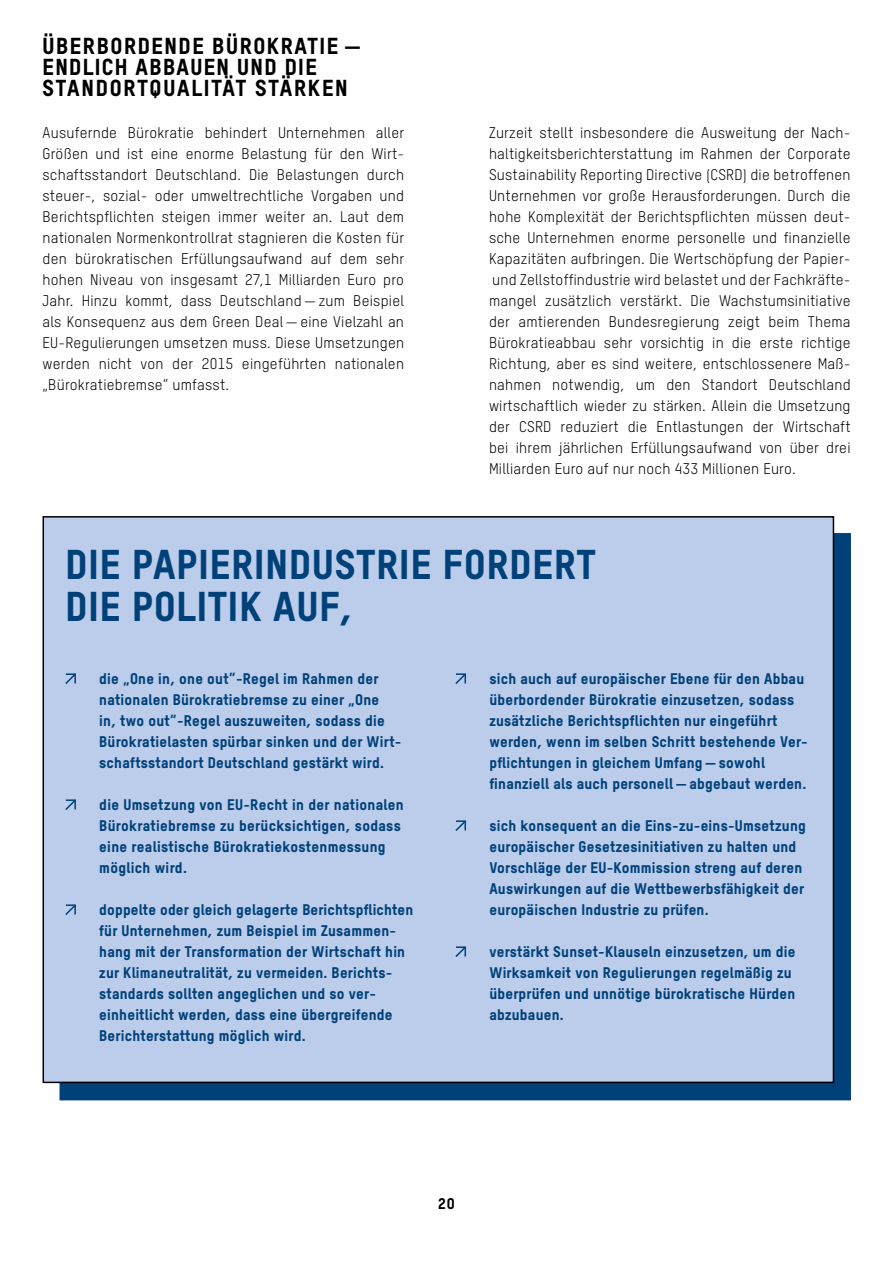
<style>
.page{position:relative;width:893px;height:1263px;background:#fff}
.page>*{position:absolute;margin:0;border:0;box-sizing:border-box;transform-origin:0 0}
.t1{font:40.5px/42px "T Star Pro Heavy";letter-spacing:.025em;color:#004179}
.t2{font:22.5px/21px "T Star Pro Heavy";letter-spacing:.07em;color:#000}
.t3{font:15px/21px "T Star Pro Regular";letter-spacing:.015em;color:#000;text-align:justify}
.t4{font:15px/21px "T Star Pro Heavy";letter-spacing:.015em;color:#004179}
.t5{font:15px "T Star Pro Heavy";color:#000}
</style>
<div class="page">
<div style="left:59px;top:533px;width:792px;height:567px;background:#004179"></div>
<div style="left:43px;top:517px;width:790px;height:565px;background:#bccdeb"></div>
<svg style="left:65px;top:673px;width:11px;height:11px"></svg>
<svg style="left:65px;top:799px;width:11px;height:11px"></svg>
<svg style="left:65px;top:904px;width:11px;height:11px"></svg>
<svg style="left:455px;top:673px;width:11px;height:11px"></svg>
<svg style="left:455px;top:820px;width:11px;height:11px"></svg>
<svg style="left:455px;top:946px;width:11px;height:11px"></svg>
<h2 class="t2" style="left:43px;top:33px;width:320px">ÜBERBORDENDE BÜROKRATIE —<br>ENDLICH ABBAUEN UND DIE<br>STANDORTQUALITÄT STÄRKEN</h2>
<p class="t3" style="left:43px;top:121px;width:363px">Ausufernde Bürokratie behindert Unternehmen aller Größen und ist eine enorme Belastung für den Wirt&shy;schaftsstandort Deutschland. Die Belastungen durch steuer-, sozial- oder umweltrechtliche Vorgaben und Berichtspflichten steigen immer weiter an. Laut dem nationalen Normenkontrollrat stagnieren die Kosten für den bürokratischen Erfüllungsaufwand auf dem sehr hohen Niveau von insgesamt 27,1 Milliarden Euro pro Jahr. Hinzu kommt, dass Deutschland — zum Beispiel als Konsequenz aus dem Green Deal — eine Vielzahl an EU-Regulierungen umsetzen muss. Diese Umsetzungen werden nicht von der 2015 eingeführten nationalen „Bürokratiebremse“ umfasst.</p>
<p class="t3" style="left:489px;top:121px;width:363px">Zurzeit stellt insbesondere die Ausweitung der Nach&shy;haltigkeitsberichterstattung im Rahmen der Corporate Sustainability Reporting Directive (CSRD) die betroffenen Unternehmen vor große Herausforderungen. Durch die hohe Komplexität der Berichtspflichten müssen deut&shy;sche Unternehmen enorme personelle und finanzielle Kapazitäten aufbringen. Die Wertschöpfung der Papier&shy;und Zellstoffindustrie wird belastet und der Fachkräfte&shy;mangel zusätzlich verstärkt. Die Wachstumsinitiative der amtierenden Bundesregierung zeigt beim Thema Bürokratieabbau sehr vorsichtig in die erste richtige Richtung, aber es sind weitere, entschlossenere Maß&shy;nahmen notwendig, um den Standort Deutschland wirtschaftlich wieder zu stärken. Allein die Umsetzung der CSRD reduziert die Entlastungen der Wirtschaft bei ihrem jährlichen Erfüllungsaufwand von über drei Milliarden Euro auf nur noch 433 Millionen Euro.</p>
<h1 class="t1" style="left:65px;top:540px;width:532px">DIE PAPIERINDUSTRIE FORDERT<br>DIE POLITIK AUF,</h1>
<p class="t4" style="left:99px;top:667px;width:304px">die „One in, one out”-Regel im Rahmen der nationalen Bürokratiebremse zu einer „One<br>in, two out”-Regel auszuweiten, sodass die Bürokratielasten spürbar sinken und der Wirt&shy;schaftsstandort Deutschland gestärkt wird.</p>
<p class="t4" style="left:99px;top:793px;width:306px">die Umsetzung von EU-Recht in der nationalen Bürokratiebremse zu berücksichtigen, sodass eine realistische Bürokratiekostenmessung möglich wird.</p>
<p class="t4" style="left:99px;top:898px;width:316px">doppelte oder gleich gelagerte Berichtspflichten für Unternehmen, zum Beispiel im Zusammen&shy;hang mit der Transformation der Wirtschaft hin zur Klimaneutralität, zu vermeiden. Berichts&shy;standards sollten angeglichen und so ver&shy;einheitlicht werden, dass eine übergreifende Berichterstattung möglich wird.</p>
<p class="t4" style="left:489px;top:667px;width:320px">sich auch auf europäischer Ebene für den Abbau überbordender Bürokratie einzusetzen, sodass zusätzliche Berichtspflichten nur eingeführt werden, wenn im selben Schritt bestehende Ver&shy;pflichtungen in gleichem Umfang—sowohl finanziell als auch personell—abgebaut werden.</p>
<p class="t4" style="left:489px;top:814px;width:318px">sich konsequent an die Eins-zu-eins-Umsetzung europäischer Gesetzesinitiativen zu halten und Vorschläge der EU-Kommission streng auf deren Auswirkungen auf die Wettbewerbsfähigkeit der europäischen Industrie zu prüfen.</p>
<p class="t4" style="left:489px;top:940px;width:308px">verstärkt Sunset-Klauseln einzusetzen, um die Wirksamkeit von Regulierungen regelmäßig zu überprüfen und unnötige bürokratische Hürden abzubauen.</p>
<p class="t5" style="left:438px;top:1192px;width:18px">20</p>
</div>
